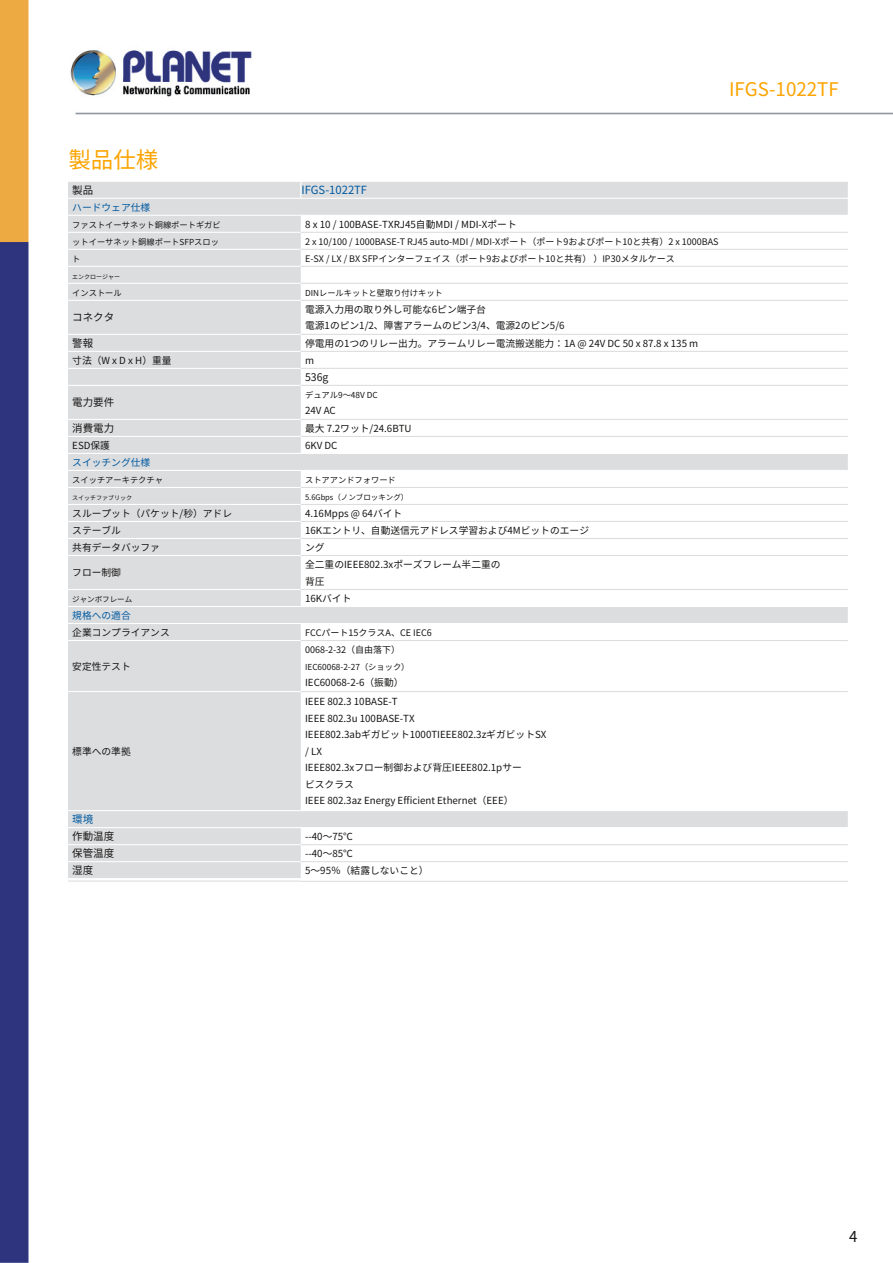
<style>
.page{position:relative;width:893px;height:1263px;background:#fff}
.page>*{position:absolute;margin:0;border:0;box-sizing:border-box;transform-origin:0 0}
.t1{font:22.5px "Noto Sans CJ Kjp";color:#fca400}
.t2{font:18.75px "Noto Sans CJ Kjp";color:#fca400}
.t3{font:15px "Noto Sans CJ Kjp";color:#171615}
.t4{font:11.25px "Noto Sans CJ Kjp";color:#005aa0}
.t5{font:10.5px/17px "Noto Sans CJ Kjp";color:#171615;text-align:justify}
.t6{font:10.5px "Noto Sans CJ Kjp";color:#005aa0}
.t7{font:9.75px/17px "Noto Sans CJ Kjp";color:#171615}
.t8{font:9.75px "Noto Sans CJ Kjp";color:#005aa0}
.t9{font:9px/17px "Noto Sans CJ Kjp";color:#171615}
.t10{font:8.25px/17px "Noto Sans CJ Kjp";color:#171615}
.t11{font:7.5px "Noto Sans CJ Kjp";color:#171615}
.t12{font:6px "Noto Sans CJ Kjp";color:#171615}
</style>
<div class="page">
<img style="left:0;top:0;width:893px;height:1263px">
<div style="left:68px;top:182px;width:780px;height:696px;background:#dcdddf"></div>
<svg style="left:301px;top:216px;width:547px;height:663px"></svg>
<svg style="left:300px;top:182px;width:1px;height:16px"></svg>
<hr style="left:68px;top:181px;width:233px;height:1px;background:#fff">
<hr style="left:301px;top:181px;width:547px;height:1px;background:#fff">
<hr style="left:68px;top:232px;width:233px;height:1px;background:#fff">
<hr style="left:68px;top:249px;width:233px;height:1px;background:#fff">
<hr style="left:68px;top:266px;width:233px;height:1px;background:#fff">
<hr style="left:68px;top:283px;width:233px;height:1px;background:#fff">
<hr style="left:68px;top:300px;width:233px;height:1px;background:#fff">
<hr style="left:68px;top:334px;width:233px;height:1px;background:#fff">
<hr style="left:68px;top:351px;width:233px;height:1px;background:#fff">
<hr style="left:68px;top:368px;width:233px;height:1px;background:#fff">
<hr style="left:68px;top:385px;width:233px;height:1px;background:#fff">
<hr style="left:68px;top:419px;width:233px;height:1px;background:#fff">
<hr style="left:68px;top:436px;width:233px;height:1px;background:#fff">
<hr style="left:68px;top:487px;width:233px;height:1px;background:#fff">
<hr style="left:68px;top:504px;width:233px;height:1px;background:#fff">
<hr style="left:68px;top:521px;width:233px;height:1px;background:#fff">
<hr style="left:68px;top:538px;width:233px;height:1px;background:#fff">
<hr style="left:68px;top:555px;width:233px;height:1px;background:#fff">
<hr style="left:68px;top:589px;width:233px;height:1px;background:#fff">
<hr style="left:68px;top:640px;width:233px;height:1px;background:#fff">
<hr style="left:68px;top:691px;width:233px;height:1px;background:#fff">
<hr style="left:68px;top:844px;width:233px;height:1px;background:#fff">
<hr style="left:68px;top:861px;width:233px;height:1px;background:#fff">
<hr style="left:68px;top:878px;width:233px;height:1px;background:#fff">
<hr style="left:301px;top:232px;width:547px;height:1px;background:#dcdddf">
<hr style="left:301px;top:249px;width:547px;height:1px;background:#dcdddf">
<hr style="left:301px;top:266px;width:547px;height:1px;background:#dcdddf">
<hr style="left:301px;top:283px;width:547px;height:1px;background:#dcdddf">
<hr style="left:301px;top:300px;width:547px;height:1px;background:#dcdddf">
<hr style="left:301px;top:334px;width:547px;height:1px;background:#dcdddf">
<hr style="left:301px;top:351px;width:547px;height:1px;background:#dcdddf">
<hr style="left:301px;top:368px;width:547px;height:1px;background:#dcdddf">
<hr style="left:301px;top:385px;width:547px;height:1px;background:#dcdddf">
<hr style="left:301px;top:419px;width:547px;height:1px;background:#dcdddf">
<hr style="left:301px;top:436px;width:547px;height:1px;background:#dcdddf">
<hr style="left:301px;top:487px;width:547px;height:1px;background:#dcdddf">
<hr style="left:301px;top:504px;width:547px;height:1px;background:#dcdddf">
<hr style="left:301px;top:521px;width:547px;height:1px;background:#dcdddf">
<hr style="left:301px;top:538px;width:547px;height:1px;background:#dcdddf">
<hr style="left:301px;top:555px;width:547px;height:1px;background:#dcdddf">
<hr style="left:301px;top:589px;width:547px;height:1px;background:#dcdddf">
<hr style="left:301px;top:640px;width:547px;height:1px;background:#dcdddf">
<hr style="left:301px;top:691px;width:547px;height:1px;background:#dcdddf">
<hr style="left:301px;top:844px;width:547px;height:1px;background:#dcdddf">
<hr style="left:301px;top:861px;width:547px;height:1px;background:#dcdddf">
<hr style="left:68px;top:198px;width:233px;height:1px;background:#fff">
<hr style="left:301px;top:198px;width:547px;height:1px;background:#fff">
<hr style="left:68px;top:215px;width:233px;height:1px;background:#fff">
<hr style="left:301px;top:215px;width:547px;height:1px;background:#fff">
<hr style="left:68px;top:453px;width:233px;height:1px;background:#fff">
<hr style="left:301px;top:453px;width:547px;height:1px;background:#fff">
<hr style="left:68px;top:470px;width:233px;height:1px;background:#fff">
<hr style="left:301px;top:470px;width:547px;height:1px;background:#fff">
<hr style="left:68px;top:606px;width:233px;height:1px;background:#fff">
<hr style="left:301px;top:606px;width:547px;height:1px;background:#fff">
<hr style="left:68px;top:623px;width:233px;height:1px;background:#fff">
<hr style="left:301px;top:623px;width:547px;height:1px;background:#fff">
<hr style="left:68px;top:810px;width:233px;height:1px;background:#fff">
<hr style="left:301px;top:810px;width:547px;height:1px;background:#fff">
<hr style="left:68px;top:827px;width:233px;height:1px;background:#fff">
<hr style="left:301px;top:827px;width:547px;height:1px;background:#fff">
<hr style="left:68px;top:880px;width:233px;height:1px;background:#dcdddf">
<hr style="left:301px;top:881px;width:547px;height:1px;background:#dcdddf">
<h2 class="t2" style="left:729px;top:75px;width:111px">IFGS‑1022TF</h2>
<h1 class="t1" style="left:68px;top:142px;width:91px">製品仕様</h1>
<p class="t5" style="left:72px;top:180px;width:22px">製品</p>
<p class="t8" style="left:72px;top:199px;width:79px">ハードウェア仕様</p>
<p class="t10" style="left:72px;top:215px;width:150px">ファストイーサネット銅線ポートギガビットイーサネット銅線ポートSFPスロット</p>
<p class="t12" style="left:72px;top:272px;width:49px">エンクロージャー</p>
<p class="t10" style="left:72px;top:283px;width:51px">インストール</p>
<p class="t5" style="left:72px;top:308px;width:43px">コネクタ</p>
<p class="t5" style="left:72px;top:334px;width:22px">警報</p>
<p class="t7" style="left:72px;top:351px;width:101px">寸法（W x D x H）重量</p>
<p class="t5" style="left:72px;top:393px;width:43px">電力要件</p>
<p class="t5" style="left:72px;top:419px;width:43px">消費電力</p>
<p class="t7" style="left:72px;top:436px;width:39px">ESD保護</p>
<p class="t8" style="left:72px;top:454px;width:79px">スイッチング仕様</p>
<p class="t10" style="left:72px;top:471px;width:92px">スイッチアーキテクチャ</p>
<p class="t12" style="left:72px;top:493px;width:61px">スイッチファブリック</p>
<p class="t7" style="left:72px;top:504px;width:161px">スループット（パケット/秒）アドレステーブル<br>共有データバッファ</p>
<p class="t7" style="left:72px;top:563px;width:50px">フロー制御</p>
<p class="t11" style="left:72px;top:593px;width:61px">ジャンボフレーム</p>
<p class="t8" style="left:72px;top:607px;width:60px">規格への適合</p>
<p class="t7" style="left:72px;top:623px;width:99px">企業コンプライアンス</p>
<p class="t7" style="left:72px;top:657px;width:60px">安定性テスト</p>
<p class="t7" style="left:72px;top:742px;width:60px">標準への準拠</p>
<p class="t4" style="left:301px;top:181px;width:67px">IFGS‑1022TF</p>
<p class="t7" style="left:305px;top:215px;width:213px">8 x 10 / 100BASE‑TXRJ45自動MDI / MDI‑Xポート</p>
<p class="t9" style="left:305px;top:232px;width:415px">2 x 10/100 / 1000BASE‑T RJ45 auto‑MDI / MDI‑Xポート（ポート9およびポート10と共有）2 x 1000BAS<br>E‑SX / LX / BX SFPインターフェイス（ポート9およびポート10と共有） ）IP30メタルケース</p>
<p class="t10" style="left:305px;top:283px;width:139px">DINレールキットと壁取り付けキット</p>
<p class="t7" style="left:305px;top:300px;width:395px">電源入力用の取り外し可能な6ピン端子台<br>電源1のピン1/2、障害アラームのピン3/4、電源2のピン5/6<br>停電用の1つのリレー出力。アラームリレー電流搬送能力：1A @ 24V DC 50 x 87.8 x 135 m m</p>
<p class="t5" style="left:305px;top:368px;width:25px">536g</p>
<p class="t10" style="left:305px;top:386px;width:74px">デュアル9～48V DC</p>
<p class="t7" style="left:305px;top:402px;width:108px">24V AC<br>最大 7.2ワット/24.6BTU<br>6KV DC</p>
<p class="t10" style="left:305px;top:471px;width:92px">ストアアンドフォワード</p>
<p class="t11" style="left:305px;top:491px;width:105px">5.6Gbps（ノンブロッキング）</p>
<p class="t7" style="left:305px;top:504px;width:285px">4.16Mpps @ 64バイト<br>16Kエントリ、自動送信元アドレス学習および4Mビットのエージング<br>全二重のIEEE802.3xポーズフレーム半二重の<br>背圧<br>16Kバイト</p>
<p class="t9" style="left:305px;top:623px;width:128px;line-height:17.5px">FCCパート15クラスA、CE IEC6<br>0068‑2‑32（自由落下）</p>
<p class="t10" style="left:305px;top:658px;width:106px">IEC60068‑2‑27（ショック）</p>
<p class="t7" style="left:305px;top:674px;width:100px">IEC60068‑2‑6（振動）</p>
<p class="t7" style="left:305px;top:693px;width:243px;line-height:16.5px">IEEE 802.3 10BASE‑T<br>IEEE 802.3u 100BASE‑TX<br>IEEE802.3abギガビット1000TIEEE802.3zギガビットSX / LX<br>IEEE802.3xフロー制御および背圧IEEE802.1pサー<br>ビスクラス<br>IEEE 802.3az Energy Efficient Ethernet（EEE）</p>
<p class="t6" style="left:72px;top:811px;width:22px">環境</p>
<p class="t5" style="left:72px;top:827px;width:43px">作動温度保管温度湿度</p>
<p class="t7" style="left:305px;top:827px;width:125px">‑‑40～75℃<br>‑‑40～85℃<br>5～95％（結露しないこと）</p>
<h3 class="t3" style="left:849px;top:1224px;width:10px">4</h3>
</div>
